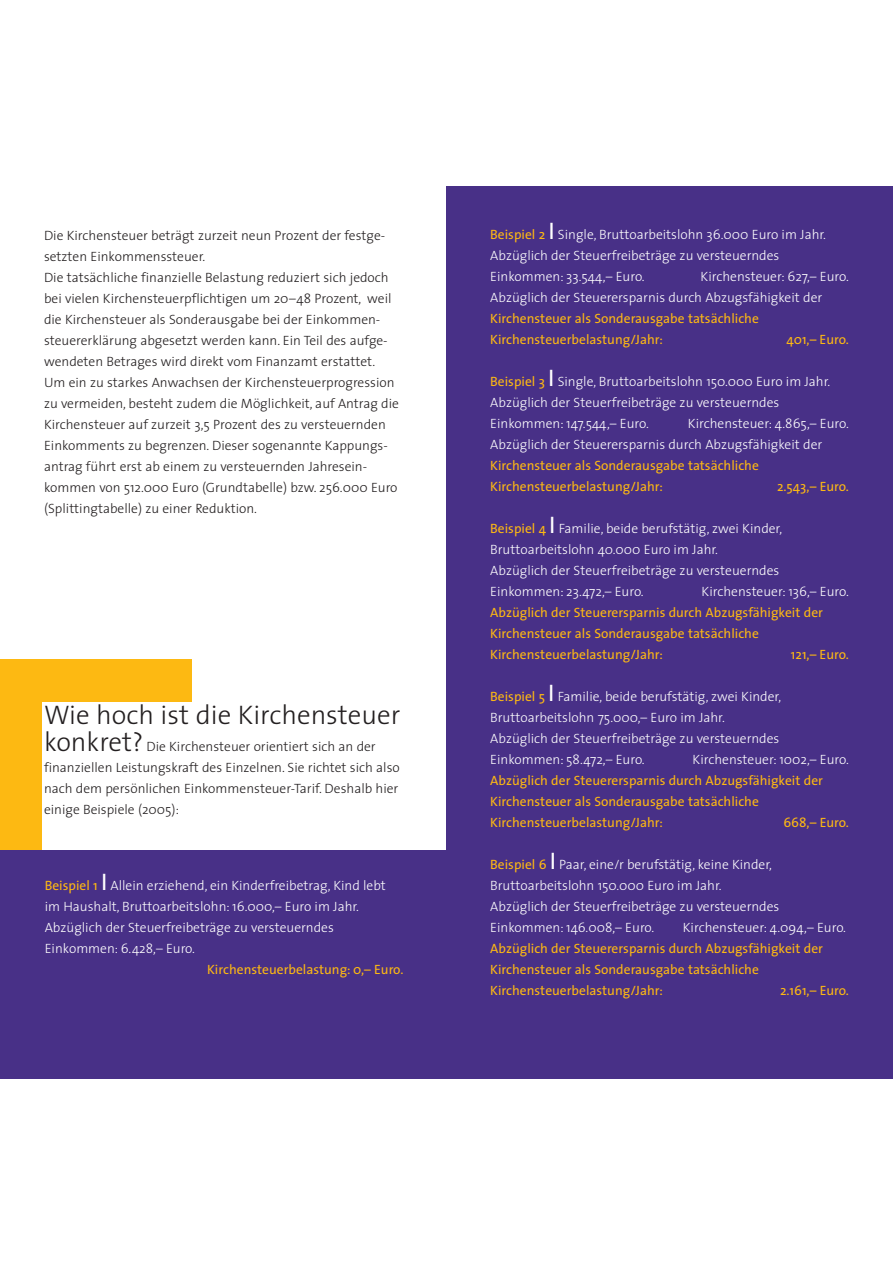
<style>
.page{position:relative;width:893px;height:1263px;background:#fff}
.page>*{position:absolute;margin:0;border:0;box-sizing:border-box;transform-origin:0 0}
.t1{font:300 27px "The Sans";color:#231f20}
.t2{font:300 13.5px/21px "The Sans";color:#fff}
.t3{font:300 13.5px/21px "The Sans";color:#231f20}
.t4{font:13.5px/21px "The Sans";color:#fdb813}
.s1{font-size:27px}
.s2{font-weight:400;color:#fdb813}
.s3{font-weight:400;font-size:24px}
</style>
<div class="page">
<div style="left:446px;top:186px;width:446px;height:893px;background:#483087"></div>
<div style="left:0;top:659px;width:191px;height:192px;background:#fdb912"></div>
<div style="left:43px;top:702px;width:361px;height:149px;background:#fff"></div>
<div style="left:0;top:851px;width:446px;height:228px;background:#483087"></div>
<p class="t3" style="left:44px;top:226px;width:356px">Die Kirchensteuer beträgt zurzeit neun Prozent der festge&shy;setzten Einkommenssteuer.<br>Die tatsächliche finanzielle Belastung reduziert sich jedoch bei vielen Kirchensteuerpflichtigen um 20–48 Prozent, weil die Kirchensteuer als Sonderausgabe bei der Einkommen&shy;steuererklärung abgesetzt werden kann. Ein Teil des aufge&shy;wendeten Betrages wird direkt vom Finanzamt erstattet.<br>Um ein zu starkes Anwachsen der Kirchensteuerprogression zu vermeiden, besteht zudem die Möglichkeit, auf Antrag die Kirchensteuer auf zurzeit 3,5 Prozent des zu versteuernden Einkomments zu begrenzen. Dieser sogenannte Kappungs&shy;antrag führt erst ab einem zu versteuernden Jahresein&shy;kommen von 512.000 Euro (Grundtabelle) bzw. 256.000 Euro (Splittingtabelle) zu einer Reduktion.</p>
<h1 class="t1" style="left:44px;top:704px;width:358px">Wie hoch ist die Kirchensteuer</h1>
<p class="t3" style="left:44px;top:737px;width:357px"><span class="s1">konkret?</span> Die Kirchensteuer orientiert sich an der finanziellen Leistungskraft des Einzelnen. Sie richtet sich also nach dem persönlichen Einkommensteuer-Tarif. Deshalb hier einige Beispiele (2005):</p>
<p class="t2" style="left:45px;top:877px;width:342px"><span class="s2">Beispiel 1</span> <span class="s3">I</span> Allein erziehend, ein Kinderfreibetrag, Kind lebt im Haushalt, Bruttoarbeitslohn: 16.000,– Euro im Jahr.<br>Abzüglich der Steuerfreibeträge zu versteuerndes Einkommen: 6.428,– Euro.</p>
<p class="t4" style="left:207px;top:961px;width:198px">Kirchensteuerbelastung: 0,– Euro.</p>
<p class="t2" style="left:490px;top:226px;width:337px"><span class="s2">Beispiel 2</span> <span class="s3">I</span> Single, Bruttoarbeitslohn 36.000 Euro im Jahr.<br>Abzüglich der Steuerfreibeträge zu versteuerndes<br>Einkommen: 33.544,– Euro.</p>
<p class="t2" style="left:490px;top:268px;width:360px;text-indent:210px">Kirchensteuer: 627,– Euro.<br>Abzüglich der Steuerersparnis durch Abzugsfähigkeit der</p>
<p class="t4" style="left:490px;top:310px;width:270px">Kirchensteuer als Sonderausgabe tatsächliche<br>Kirchensteuerbelastung/Jahr:</p>
<p class="t4" style="left:786px;top:331px;width:64px">401,– Euro.</p>
<p class="t2" style="left:490px;top:373px;width:341px"><span class="s2">Beispiel 3</span> <span class="s3">I</span> Single, Bruttoarbeitslohn 150.000 Euro im Jahr.<br>Abzüglich der Steuerfreibeträge zu versteuerndes<br>Einkommen: 147.544,– Euro.</p>
<p class="t2" style="left:490px;top:415px;width:360px;text-indent:198px">Kirchensteuer: 4.865,– Euro.<br>Abzüglich der Steuerersparnis durch Abzugsfähigkeit der</p>
<p class="t4" style="left:490px;top:457px;width:270px">Kirchensteuer als Sonderausgabe tatsächliche<br>Kirchensteuerbelastung/Jahr:</p>
<p class="t4" style="left:777px;top:478px;width:73px">2.543,– Euro.</p>
<p class="t2" style="left:490px;top:520px;width:293px"><span class="s2">Beispiel 4</span> <span class="s3">I</span> Familie, beide berufstätig, zwei Kinder, Bruttoarbeitslohn 40.000 Euro im Jahr.<br>Abzüglich der Steuerfreibeträge zu versteuerndes Einkommen: 23.472,– Euro.</p>
<p class="t2" style="left:701px;top:583px;width:149px">Kirchensteuer: 136,– Euro.</p>
<p class="t4" style="left:490px;top:604px;width:334px">Abzüglich der Steuerersparnis durch Abzugsfähigkeit der<br>Kirchensteuer als Sonderausgabe tatsächliche<br>Kirchensteuerbelastung/Jahr:</p>
<p class="t4" style="left:791px;top:646px;width:59px">121,– Euro.</p>
<p class="t2" style="left:490px;top:688px;width:292px"><span class="s2">Beispiel 5</span> <span class="s3">I</span> Familie, beide berufstätig, zwei Kinder, Bruttoarbeitslohn 75.000,– Euro im Jahr.<br>Abzüglich der Steuerfreibeträge zu versteuerndes Einkommen: 58.472,– Euro.</p>
<p class="t2" style="left:692px;top:751px;width:158px">Kirchensteuer: 1002,– Euro.</p>
<p class="t4" style="left:490px;top:772px;width:334px">Abzüglich der Steuerersparnis durch Abzugsfähigkeit der<br>Kirchensteuer als Sonderausgabe tatsächliche<br>Kirchensteuerbelastung/Jahr:</p>
<p class="t4" style="left:783px;top:814px;width:67px">668,– Euro.</p>
<p class="t2" style="left:490px;top:856px;width:290px"><span class="s2">Beispiel 6</span> <span class="s3">I</span> Paar, eine/r berufstätig, keine Kinder, Bruttoarbeitslohn 150.000 Euro im Jahr.<br>Abzüglich der Steuerfreibeträge zu versteuerndes Einkommen: 146.008,– Euro.</p>
<p class="t2" style="left:683px;top:919px;width:165px">Kirchensteuer: 4.094,– Euro.</p>
<p class="t4" style="left:490px;top:940px;width:334px">Abzüglich der Steuerersparnis durch Abzugsfähigkeit der<br>Kirchensteuer als Sonderausgabe tatsächliche<br>Kirchensteuerbelastung/Jahr:</p>
<p class="t4" style="left:780px;top:982px;width:70px">2.161,– Euro.</p>
</div>
